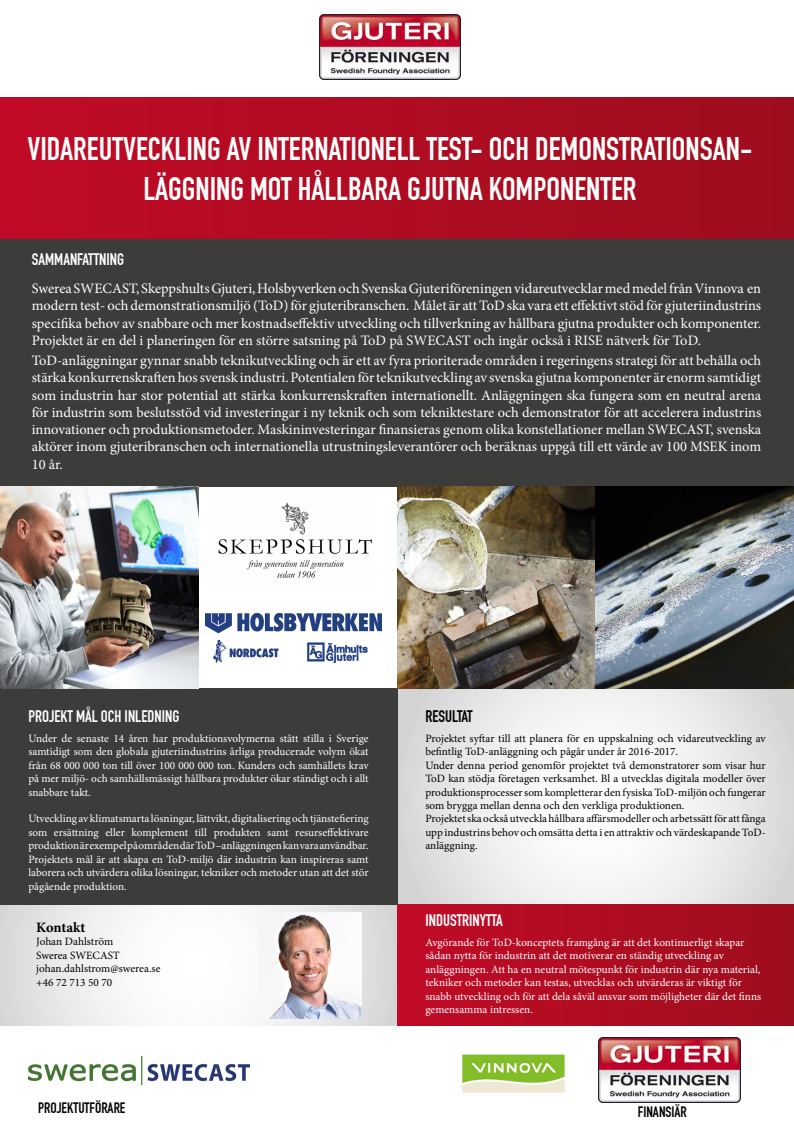
<style>
.page{position:relative;width:794px;height:1134px;background:#fff}
.page>*{position:absolute;margin:0;border:0;box-sizing:border-box;transform-origin:0 0}
.t1{font:32px/40px "DIN Engschrift Alternate";color:#fff;text-align:center}
.t2{font:16.4px "DIN Engschrift Alternate";color:#fff}
.t3{font:16.4px "DIN Engschrift Alternate";color:#000}
.t4{font:14.8px "DIN Engschrift Alternate";color:#000}
.t5{font:14.4px/17.3px "Minion Pro";color:#fff;text-align:justify}
.t6{font:700 14.4px "Minion Pro";letter-spacing:-.01em;color:#000}
.t7{font:11.2px/13.4px "Minion Pro";letter-spacing:-.005em;color:#fff;text-align:justify}
.t8{font:11.2px/13.4px "Minion Pro";color:#000}
</style>
<div class="page">
<svg style="left:397px;top:688px;width:397px;height:217px"></svg>
<svg style="left:0;top:905px;width:397px;height:121px"></svg>
<div style="left:0;top:238px;width:794px;height:249px;background:#3c3c3b"></div>
<div style="left:0;top:688px;width:397px;height:217px;background:#3c3c3b"></div>
<div style="left:0;top:98px;width:794px;height:140px;background:linear-gradient(to right,#c10b27,#9e0e1d)"></div>
<div style="left:397px;top:905px;width:397px;height:121px;background:linear-gradient(to right,#c10b27,#9e0e1e)"></div>
<img style="left:319px;top:15px;width:141px;height:64px">
<img style="left:28px;top:1057px;width:221px;height:27px">
<img style="left:0;top:487px;width:198px;height:201px">
<img style="left:397px;top:487px;width:397px;height:201px">
<img style="left:599px;top:1038px;width:141px;height:64px">
<img style="left:260px;top:912px;width:102px;height:106px">
<img style="left:459px;top:1054px;width:107px;height:40px">
<img style="left:218px;top:502px;width:154px;height:76px">
<img style="left:206px;top:613px;width:176px;height:49px">
<h1 class="t1" style="left:27px;top:129px;width:726px">VIDAREUTVECKLING AV INTERNATIONELL TEST- OCH DEMONSTRATIONSAN-<br>LÄGGNING MOT HÅLLBARA GJUTNA KOMPONENTER</h1>
<p class="t2" style="left:32px;top:250px;width:94px">SAMMANFATTNING</p>
<p class="t5" style="left:32px;top:280px;width:731px">Swerea SWECAST, Skeppshults Gjuteri, Holsbyverken och Svenska Gjuteriföreningen vidareutvecklar med medel från Vinnova en modern test- och demonstrationsmiljö (ToD) för gjuteribranschen. Målet är att ToD ska vara ett effektivt stöd för gjuteriindustrins specifika behov av snabbare och mer kostnadseffektiv utveckling och tillverkning av hållbara gjutna produkter och komponenter.<br>Projektet är en del i planeringen för en större satsning på ToD på SWECAST och ingår också i RISE nätverk för ToD.</p>
<p class="t5" style="left:32px;top:352px;width:731px">ToD-anläggningar gynnar snabb teknikutveckling och är ett av fyra prioriterade områden i regeringens strategi för att behålla och stärka konkurrenskraften hos svensk industri. Potentialen för teknikutveckling av svenska gjutna komponenter är enorm samtidigt som industrin har stor potential att stärka konkurrenskraften internationellt. Anläggningen ska fungera som en neutral arena för industrin som beslutsstöd vid investeringar i ny teknik och som tekniktestare och demonstrator för att accelerera industrins innovationer och produktionsmetoder. Maskininvesteringar finansieras genom olika konstellationer mellan SWECAST, svenska aktörer inom gjuteribranschen och internationella utrustningsleverantörer och beräknas uppgå till ett värde av 100 MSEK inom 10 år.</p>
<p class="t2" style="left:28px;top:706px;width:152px">PROJEKT MÅL OCH INLEDNING</p>
<p class="t7" style="left:28px;top:731px;width:342px">Under de senaste 14 åren har produktionsvolymerna stått stilla i Sverige samtidigt som den globala gjuteriindustrins årliga producerade volym ökat från 68 000 000 ton till över 100 000 000 ton. Kunders och samhällets krav på mer miljö- och samhällsmässigt hållbara produkter ökar ständigt och i allt snabbare takt.</p>
<p class="t7" style="left:28px;top:812px;width:342px">Utveckling av klimatsmarta lösningar, lättvikt, digitalisering och tjänstefiering som ersättning eller komplement till produkten samt resurseffektivare produktion är exempel på områden där ToD –anläggningen kan vara användbar.<br>Projektets mål är att skapa en ToD-miljö där industrin kan inspireras samt laborera och utvärdera olika lösningar, tekniker och metoder utan att det stör pågående produktion.</p>
<p class="t6" style="left:36px;top:917px;width:51px">Kontakt</p>
<p class="t8" style="left:36px;top:935px;width:126px">Johan Dahlström<br>Swerea SWECAST johan.dahlstrom@swerea.se +46 72 713 50 70</p>
<p class="t4" style="left:38px;top:1099px;width:89px">PROJEKTUTFÖRARE</p>
<p class="t3" style="left:425px;top:706px;width:49px">RESULTAT</p>
<p class="t8" style="left:425px;top:731px;width:342px">Projektet syftar till att planera för en uppskalning och vidareutveckling av befintlig ToD-anläggning och pågår under år 2016-2017.<br>Under denna period genomför projektet två demonstratorer som visar hur ToD kan stödja företagen verksamhet. Bl a utvecklas digitala modeller över produktionsprocesser som kompletterar den fysiska ToD-miljön och fungerar som brygga mellan denna och den verkliga produktionen.<br>Projektet ska också utveckla hållbara affärsmodeller och arbetssätt för att fånga upp industrins behov och omsätta detta i en attraktiv och värdeskapande ToD&shy;anläggning.</p>
<p class="t2" style="left:425px;top:911px;width:79px">INDUSTRINYTTA</p>
<p class="t7" style="left:425px;top:936px;width:337px;text-align:left">Avgörande för ToD-konceptets framgång är att det kontinuerligt skapar sådan nytta för industrin att det motiverar en ständig utveckling av anläggningen. Att ha en neutral mötespunkt för industrin där nya material, tekniker och metoder kan testas, utvecklas och utvärderas är viktigt för snabb utveckling och för att dela såväl ansvar som möjligheter där det finns gemensamma intressen.</p>
<p class="t4" style="left:638px;top:1103px;width:51px">FINANSIÄR</p>
</div>
